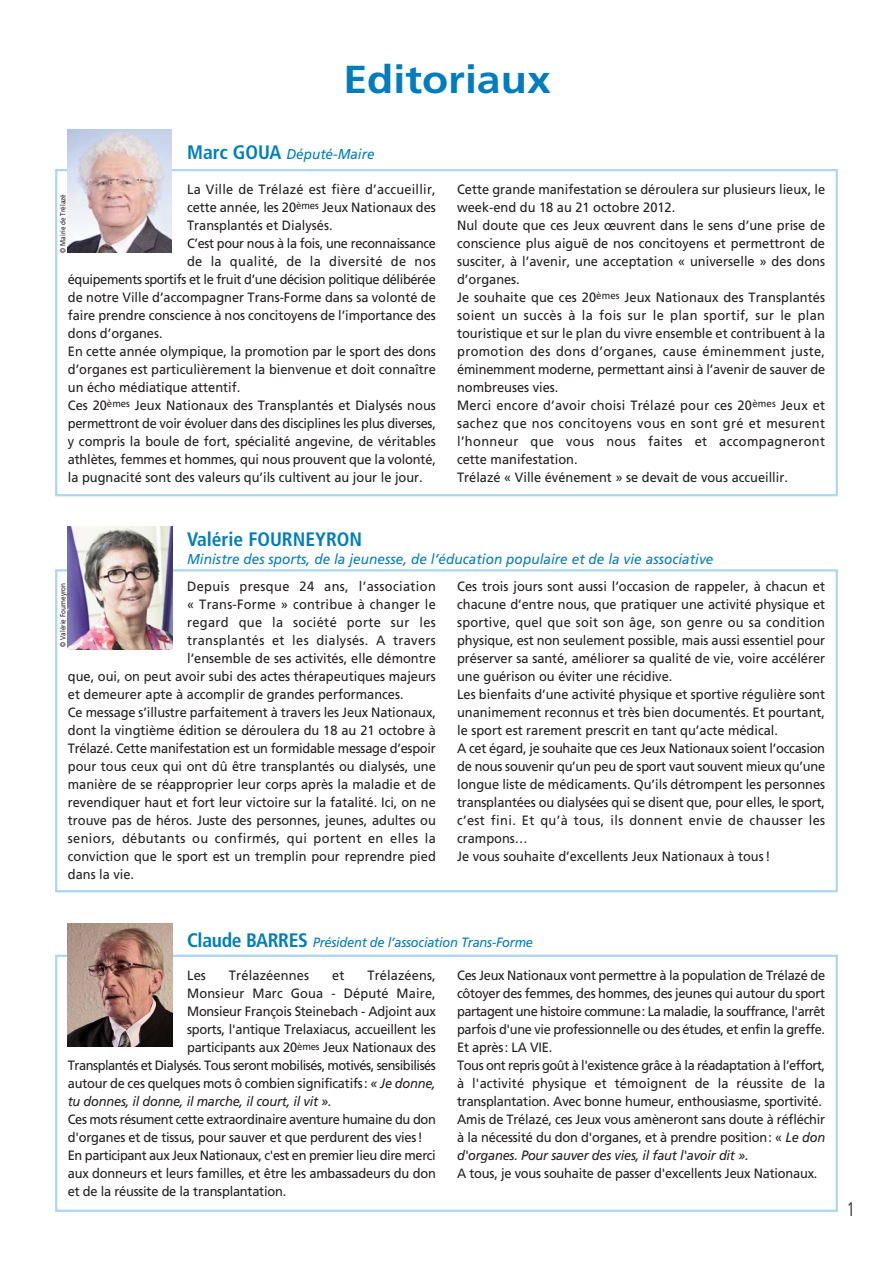
<style>
.page{position:relative;width:893px;height:1263px;background:#fff}
.page>*{position:absolute;margin:0;border:0;box-sizing:border-box;transform-origin:0 0}
.t1{font:700 39px "Frutiger";color:#007dbd;scale:1.1 1}
.t2{font:700 condensed 19.5px "Frutiger";color:#007dbd}
.t3{font:300 condensed 19.5px "Frutiger";color:#231f20;scale:.9 1}
.t4{font:italic 14.25px "Frutiger";letter-spacing:.005em;color:#007dbd;scale:.95 1}
.t5{font:13.5px/18px "Frutiger";color:#231f20;scale:.95 1}
.t6{font:13.5px/18px "Frutiger";letter-spacing:-.02em;color:#231f20;scale:.95 1}
.t7{font:13.5px "Frutiger";letter-spacing:.03em;color:#231f20;scale:.95 1}
.t8{font:13.5px "Frutiger";letter-spacing:.02em;color:#231f20;scale:.95 1}
.t9{font:13.5px "Frutiger";letter-spacing:-.035em;color:#231f20;scale:.95 1}
.t10{font:13.5px "Frutiger";letter-spacing:-.03em;color:#231f20;scale:.95 1}
.t11{font:italic 13.5px "Frutiger";letter-spacing:-.015em;color:#007dbd;scale:.95 1}
.t12{font:italic 13.5px "Frutiger";letter-spacing:-.015em;color:#231f20;scale:.95 1}
.t13{font:13.5px "Frutiger";letter-spacing:-.025em;color:#231f20;scale:.94 1}
.t14{font:7.5px "Frutiger";color:#231f20;scale:.85 1}
.s1{font-weight:700;font-style:normal;font-stretch:condensed;font-size:19.5px}
.s2{font-style:italic}
</style>
<div class="page">
<div style="left:55px;top:955px;width:782px;height:257px;border:2px solid #acd6f2"></div>
<div style="left:55px;top:169px;width:782px;height:327px;border:2px solid #acd6f2"></div>
<img style="left:68px;top:130px;width:103px;height:123px">
<div style="left:55px;top:569px;width:782px;height:323px;border:2px solid #acd6f2"></div>
<img style="left:68px;top:526px;width:104px;height:123px">
<img style="left:68px;top:923px;width:104px;height:123px">
<h1 class="t1" style="left:343px;top:64px;width:190px">Editoriaux</h1>
<p class="t4" style="left:187px;top:149px;width:199px"><span class="s1">Marc GOUA</span> Député-Maire</p>
<p class="t8" style="left:187px;top:183px;width:263px">La Ville de Trélazé est fière d’accueillir,</p>
<p class="t5" style="left:187px;top:199px;width:263px">cette année, les 20<sup>èmes</sup> Jeux Nationaux des</p>
<p class="t5" style="left:187px;top:217px;width:155px">Transplantés et Dialysés.</p>
<p class="t13" style="left:187px;top:237px;width:266px">C’est pour nous à la fois, une reconnaissance</p>
<p class="t7" style="left:187px;top:255px;width:263px">de la qualité, de la diversité de nos</p>
<p class="t10" style="left:68px;top:273px;width:389px">équipements sportifs et le fruit d’une décision politique délibérée</p>
<p class="t5" style="left:68px;top:289px;width:389px">de notre Ville d’accompagner Trans-Forme dans sa volonté de</p>
<p class="t5" style="left:68px;top:307px;width:389px">faire prendre conscience à nos concitoyens de l’importance des</p>
<p class="t5" style="left:68px;top:325px;width:101px">dons d’organes.</p>
<p class="t5" style="left:68px;top:343px;width:389px">En cette année olympique, la promotion par le sport des dons</p>
<p class="t5" style="left:68px;top:361px;width:389px">d’organes est particulièrement la bienvenue et doit connaître</p>
<p class="t5" style="left:68px;top:379px;width:183px">un écho médiatique attentif.</p>
<p class="t5" style="left:68px;top:397px;width:389px">Ces 20<sup>èmes</sup> Jeux Nationaux des Transplantés et Dialysés nous</p>
<p class="t6" style="left:68px;top:415px;width:389px">permettront de voir évoluer dans des disciplines les plus diverses,</p>
<p class="t5" style="left:68px;top:433px;width:389px">y compris la boule de fort, spécialité angevine, de véritables</p>
<p class="t5" style="left:68px;top:451px;width:389px">athlètes, femmes et hommes, qui nous prouvent que la volonté,</p>
<p class="t5" style="left:68px;top:469px;width:375px">la pugnacité sont des valeurs qu’ils cultivent au jour le jour.</p>
<p class="t14" style="left:60px;top:253px;width:70px;rotate:-90deg">© Mairie de Trélazé</p>
<p class="t5" style="left:457px;top:181px;width:389px">Cette grande manifestation se déroulera sur plusieurs lieux, le week-end du 18 au 21 octobre 2012.<br>Nul doute que ces Jeux œuvrent dans le sens d’une prise de conscience plus aiguë de nos concitoyens et permettront de susciter, à l’avenir, une acceptation « universelle » des dons d’organes.<br>Je souhaite que ces 20<sup>èmes</sup> Jeux Nationaux des Transplantés soient un succès à la fois sur le plan sportif, sur le plan touristique et sur le plan du vivre ensemble et contribuent à la promotion des dons d’organes, cause éminemment juste, éminemment moderne, permettant ainsi à l’avenir de sauver de nombreuses vies.<br>Merci encore d’avoir choisi Trélazé pour ces 20<sup>èmes</sup> Jeux et sachez que nos concitoyens vous en sont gré et mesurent l’honneur que vous nous faites et accompagneront cette manifestation.<br>Trélazé « Ville événement » se devait de vous accueillir.</p>
<h2 class="t2" style="left:187px;top:532px;width:176px">Valérie FOURNEYRON</h2>
<p class="t4" style="left:187px;top:554px;width:555px">Ministre des sports, de la jeunesse, de l’éducation populaire et de la vie associative</p>
<p class="t7" style="left:187px;top:581px;width:263px">Depuis presque 24 ans, l’association</p>
<p class="t8" style="left:187px;top:599px;width:263px">« Trans-Forme » contribue à changer le</p>
<p class="t7" style="left:187px;top:617px;width:263px">regard que la société porte sur les</p>
<p class="t7" style="left:187px;top:635px;width:263px">transplantés et les dialysés. A travers</p>
<p class="t5" style="left:187px;top:650px;width:263px">l’ensemble de ses activités, elle démontre</p>
<p class="t5" style="left:68px;top:668px;width:389px">que, oui, on peut avoir subi des actes thérapeutiques majeurs</p>
<p class="t5" style="left:68px;top:686px;width:355px">et demeurer apte à accomplir de grandes performances.</p>
<p class="t5" style="left:68px;top:704px;width:389px">Ce message s’illustre parfaitement à travers les Jeux Nationaux,</p>
<p class="t5" style="left:68px;top:722px;width:389px">dont la vingtième édition se déroulera du 18 au 21 octobre à</p>
<p class="t6" style="left:68px;top:740px;width:389px">Trélazé. Cette manifestation est un formidable message d’espoir</p>
<p class="t5" style="left:68px;top:758px;width:389px">pour tous ceux qui ont dû être transplantés ou dialysés, une</p>
<p class="t5" style="left:68px;top:776px;width:389px">manière de se réapproprier leur corps après la maladie et de</p>
<p class="t5" style="left:68px;top:794px;width:389px">revendiquer haut et fort leur victoire sur la fatalité. Ici, on ne</p>
<p class="t5" style="left:68px;top:812px;width:389px">trouve pas de héros. Juste des personnes, jeunes, adultes ou</p>
<p class="t7" style="left:68px;top:833px;width:389px">seniors, débutants ou confirmés, qui portent en elles la</p>
<p class="t5" style="left:68px;top:848px;width:389px">conviction que le sport est un tremplin pour reprendre pied</p>
<p class="t5" style="left:68px;top:866px;width:71px">dans la vie.</p>
<p class="t5" style="left:457px;top:578px;width:389px">Ces trois jours sont aussi l’occasion de rappeler, à chacun et chacune d’entre nous, que pratiquer une activité physique et sportive, quel que soit son âge, son genre ou sa condition physique, est non seulement possible, mais aussi essentiel pour préserver sa santé, améliorer sa qualité de vie, voire accélérer une guérison ou éviter une récidive.<br>Les bienfaits d’une activité physique et sportive régulière sont unanimement reconnus et très bien documentés. Et pourtant, le sport est rarement prescrit en tant qu’acte médical.<br>A cet égard, je souhaite que ces Jeux Nationaux soient l’occasion de nous souvenir qu’un peu de sport vaut souvent mieux qu’une longue liste de médicaments. Qu’ils détrompent les personnes transplantées ou dialysées qui se disent que, pour elles, le sport, c’est fini. Et qu’à tous, ils donnent envie de chausser les crampons…<br>Je vous souhaite d’excellents Jeux Nationaux à tous!</p>
<p class="t14" style="left:60px;top:647px;width:77px;rotate:-90deg">© Valérie Fourneyron</p>
<p class="t11" style="left:187px;top:936px;width:365px"><span class="s1">Claude BARRES</span> Président de l’association Trans-Forme</p>
<p class="t5" style="left:187px;top:968px;width:21px">Les</p>
<p class="t5" style="left:229px;top:968px;width:86px">Trélazéennes</p>
<p class="t5" style="left:332px;top:968px;width:14px">et</p>
<p class="t5" style="left:367px;top:968px;width:74px">Trélazéens,</p>
<p class="t5" style="left:187px;top:986px;width:263px">Monsieur Marc Goua - Député Maire,</p>
<p class="t5" style="left:187px;top:1004px;width:263px">Monsieur François Steinebach - Adjoint aux</p>
<p class="t5" style="left:187px;top:1022px;width:263px">sports, l'antique Trelaxiacus, accueillent les</p>
<p class="t5" style="left:187px;top:1040px;width:263px">participants aux 20<sup>èmes</sup> Jeux Nationaux des</p>
<p class="t9" style="left:68px;top:1060px;width:389px">Transplantés et Dialysés. Tous seront mobilisés, motivés, sensibilisés</p>
<p class="t5" style="left:68px;top:1076px;width:389px">autour de ces quelques mots ô combien significatifs: <span class="s2">« Je donne,</span></p>
<p class="t12" style="left:68px;top:1096px;width:279px">tu donnes, il donne, il marche, il court, il vit ».</p>
<p class="t5" style="left:68px;top:1112px;width:389px">Ces mots résument cette extraordinaire aventure humaine du don d'organes et de tissus, pour sauver et que perdurent des vies!<br>En participant aux Jeux Nationaux, c'est en premier lieu dire merci aux donneurs et leurs familles, et être les ambassadeurs du don et de la réussite de la transplantation.</p>
<p class="t6" style="left:457px;top:968px;width:389px">Ces Jeux Nationaux vont permettre à la population de Trélazé de côtoyer des femmes, des hommes, des jeunes qui autour du sport partagent une histoire commune: La maladie, la souffrance, l'arrêt parfois d'une vie professionnelle ou des études, et enfin la greffe.<br>Et après: LA VIE.<br>Tous ont repris goût à l'existence grâce à la réadaptation à l’effort, à l'activité physique et témoignent de la réussite de la transplantation. Avec bonne humeur, enthousiasme, sportivité.<br>Amis de Trélazé, ces Jeux vous amèneront sans doute à réfléchir à la nécessité du don d'organes, et à prendre position: « <span class="s2">Le don d'organes. Pour sauver des vies, il faut l'avoir dit ».</span></p>
<p class="t5" style="left:457px;top:1166px;width:381px">A tous, je vous souhaite de passer d'excellents Jeux Nationaux.</p>
<h2 class="t3" style="left:846px;top:1202px;width:11px">1</h2>
</div>
